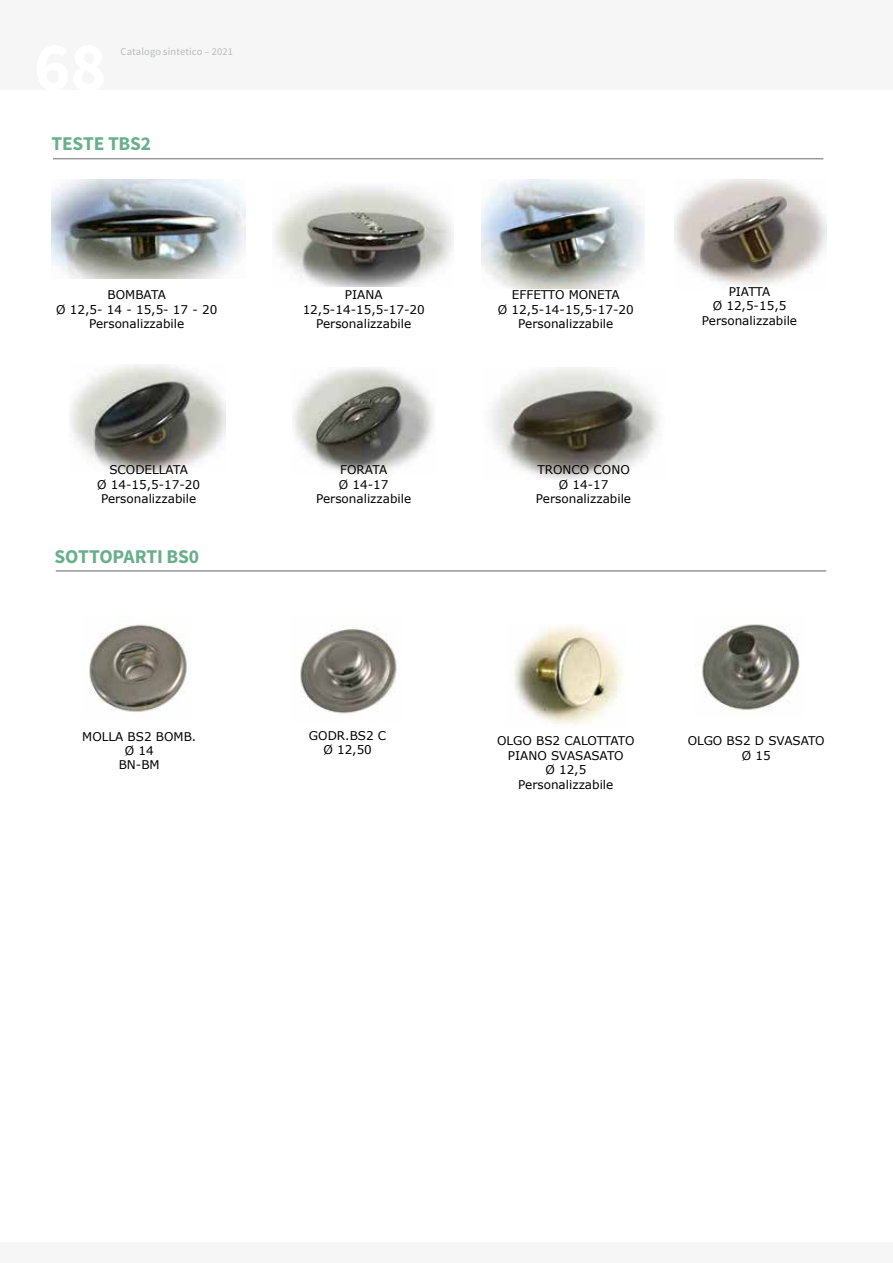
<style>
.page{position:relative;width:893px;height:1263px;background:#fff}
.page>*{position:absolute;margin:0;border:0;box-sizing:border-box;transform-origin:0 0}
.t1{font:700 19.5px "Source Sans Pro";letter-spacing:-.01em;color:#69af8c}
.t2{font:12px/14.4px "Verdana";color:#000;text-align:center}
.t3{font:10.5px "Source Sans Pro";letter-spacing:.01em;color:#b9baba}
</style>
<div class="page">
<div style="left:0;top:0;width:893px;height:90px;background:#f6f6f6"></div>
<div style="left:0;top:1242px;width:893px;height:21px;background:#f6f6f6"></div>
<hr style="left:53px;top:158px;width:770px;height:1px;background:#9a9998">
<img style="left:52px;top:179px;width:194px;height:99px">
<img style="left:481px;top:180px;width:163px;height:108px">
<img style="left:274px;top:186px;width:179px;height:100px">
<img style="left:492px;top:367px;width:168px;height:112px">
<img style="left:293px;top:367px;width:140px;height:107px">
<img style="left:70px;top:364px;width:156px;height:107px">
<img style="left:675px;top:179px;width:151px;height:107px">
<hr style="left:56px;top:570px;width:770px;height:2px;background:#9a9998">
<img style="left:89px;top:624px;width:98px;height:88px">
<img style="left:300px;top:625px;width:97px;height:89px">
<img style="left:514px;top:625px;width:109px;height:102px">
<img style="left:701px;top:624px;width:99px;height:87px">
<p class="t3" style="left:120px;top:45px;width:114px">Catalogo sintetico – 2021</p>
<h1 class="t1" style="left:52px;top:131px;width:101px">TESTE TBS2</h1>
<p class="t2" style="left:56px;top:288px;width:163px">BOMBATA<br>Ø 12,5- 14 - 15,5- 17 - 20<br>Personalizzabile</p>
<p class="t2" style="left:303px;top:288px;width:124px">PIANA<br>12,5-14-15,5-17-20<br>Personalizzabile</p>
<p class="t2" style="left:498px;top:288px;width:137px">EFFETTO MONETA<br>Ø 12,5-14-15,5-17-20<br>Personalizzabile</p>
<p class="t2" style="left:97px;top:462px;width:105px">SCODELLATA<br>Ø 14-15,5-17-20<br>Personalizzabile</p>
<p class="t2" style="left:316px;top:462px;width:97px">FORATA<br>Ø 14-17<br>Personalizzabile</p>
<p class="t2" style="left:536px;top:462px;width:97px">TRONCO CONO<br>Ø 14-17<br>Personalizzabile</p>
<h1 class="t1" style="left:54px;top:544px;width:146px">SOTTOPARTI BS0</h1>
<p class="t2" style="left:702px;top:284px;width:97px">PIATTA<br>Ø 12,5-15,5<br>Personalizzabile</p>
<p class="t2" style="left:82px;top:729px;width:115px">MOLLA BS2 BOMB.<br>Ø 14<br>BN-BM</p>
<p class="t2" style="left:309px;top:728px;width:79px">GODR.BS2 C<br>Ø 12,50</p>
<p class="t2" style="left:497px;top:734px;width:139px">OLGO BS2 CALOTTATO<br>PIANO SVASASATO<br>Ø 12,5<br>Personalizzabile</p>
<p class="t2" style="left:688px;top:734px;width:139px">OLGO BS2 D SVASATO<br>Ø 15</p>
</div>
